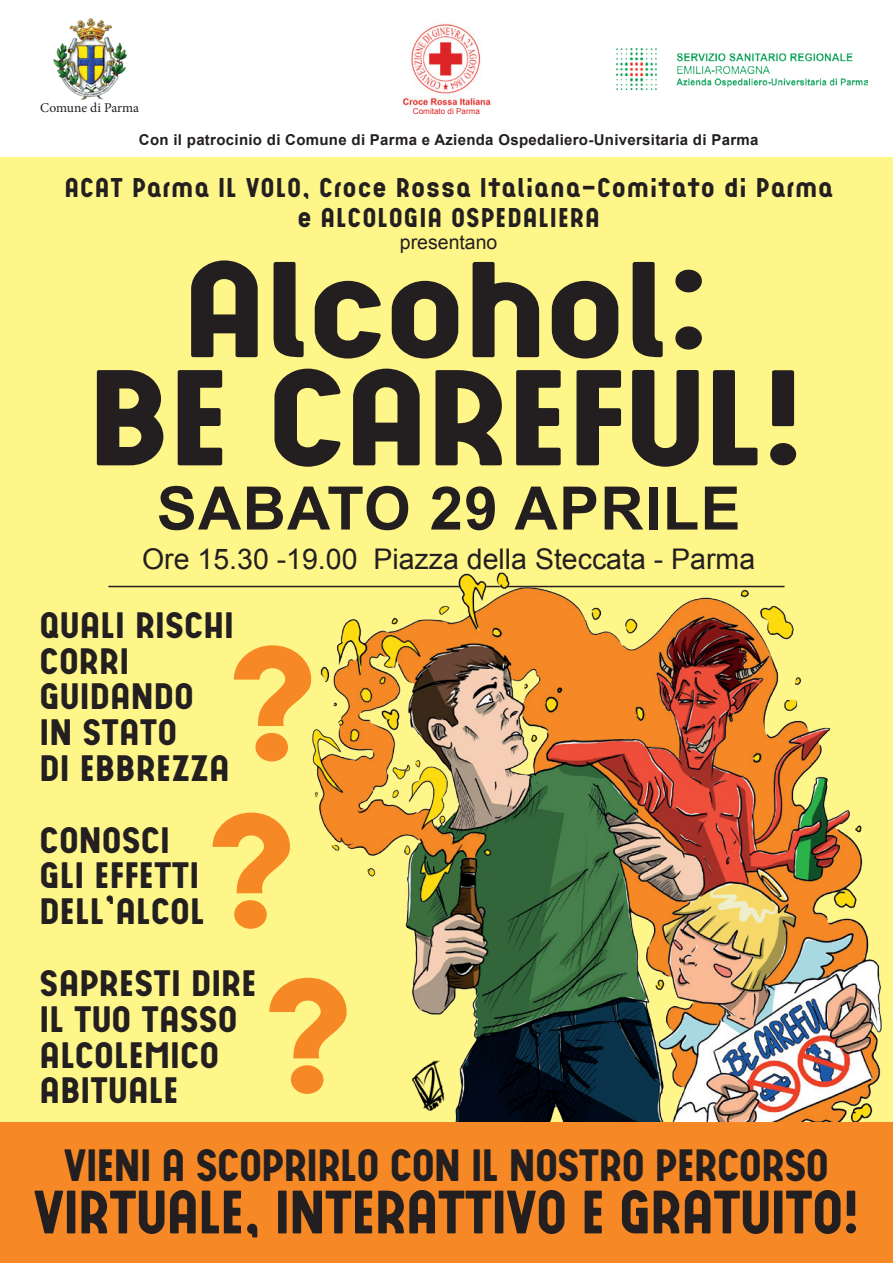
<style>
.page{position:relative;width:893px;height:1263px;background:#fff}
.page>*{position:absolute;margin:0;border:0;box-sizing:border-box;transform-origin:0 0}
.t1{font:136.05px/108.1px "GRAFIKATYPE.1";color:#231f20;text-align:center;scale:1.16 1}
.t2{font:61.05px "GRAFIKATYPE.1";color:#231f20}
.t3{font:700 60px "Arial";letter-spacing:.02em;color:#231f20}
.t4{font:45px "GRAFIKATYPE.1";color:#231f20}
.t5{font:36.6px/35.8px "GRAFIKATYPE.1";letter-spacing:.02em;color:#231f20;scale:1.05 1}
.t6{font:28.5px "Arial";color:#231f20}
.t7{font:27px/30px "GRAFIKATYPE.1";letter-spacing:.06em;color:#231f20;text-align:center}
.t8{font:19.5px "Arial";color:#231f20}
.t9{font:700 15px "Arial";letter-spacing:.02em;color:#231f20}
.t10{font:13.5px "Minion Pro";letter-spacing:-.005em;color:#231f20}
.t11{font:8.1px "Arial";color:#dd2526}
</style>
<div class="page">
<div style="left:0;top:157px;width:893px;height:1106px;background:#fff689"></div>
<hr style="left:108px;top:586px;width:676px;height:1px;background:#231f20">
<svg style="left:234px;top:645px;width:77px;height:116px"></svg>
<svg style="left:213px;top:812px;width:77px;height:117px"></svg>
<svg style="left:269px;top:978px;width:42px;height:116px"></svg>
<img style="left:617px;top:48px;width:250px;height:42px">
<img style="left:53px;top:18px;width:75px;height:82px">
<img style="left:402px;top:24px;width:90px;height:82px">
<img style="left:311px;top:572px;width:572px;height:551px">
<div style="left:0;top:1123px;width:893px;height:140px;background:#f68925"></div>
<p class="t10" style="left:40px;top:99px;width:100px">Comune di Parma</p>
<p class="t11" style="left:413px;top:106px;width:69px">Comitato di Parma</p>
<p class="t9" style="left:139px;top:130px;width:621px">Con il patrocinio di Comune di Parma e Azienda Ospedaliero-Universitaria di Parma</p>
<p class="t7" style="left:65px;top:171px;width:769px">ACAT PARMA IL VOLO, CROCE ROSSA ITALIANA-COMITATO DI PARMA<br>E ALCOLOGIA OSPEDALIERA</p>
<p class="t8" style="left:400px;top:230px;width:99px">presentano</p>
<h1 class="t1" style="left:89px;top:252px;width:618px">ALCOHOL:<br>BE CAREFUL!</h1>
<h3 class="t3" style="left:157px;top:469px;width:585px">SABATO 29 APRILE</h3>
<p class="t6" style="left:142px;top:540px;width:615px">Ore 15.30 -19.00 Piazza della Steccata - Parma</p>
<p class="t5" style="left:40px;top:606px;width:35px">QUALI</p>
<p class="t5" style="left:135px;top:606px;width:17px">RISC</p>
<p class="t5" style="left:204px;top:606px;width:26px">HI</p>
<p class="t5" style="left:40px;top:642px;width:18px">CORRI<br>GUIDA</p>
<p class="t5" style="left:131px;top:678px;width:41px">NDO</p>
<p class="t5" style="left:40px;top:713px;width:60px">IN STATO<br>DI EBBRE</p>
<p class="t5" style="left:172px;top:749px;width:53px">ZZA</p>
<p class="t5" style="left:40px;top:821px;width:76px">CONOSCI<br>GLI EFFETTI<br>DELL</p>
<p class="t5" style="left:105px;top:893px;width:28px">’ALCOL</p>
<p class="t5" style="left:40px;top:964px;width:36px">SAPRESTI</p>
<p class="t5" style="left:191px;top:964px;width:16px">DIRE</p>
<p class="t5" style="left:40px;top:1000px;width:52px">IL TUO</p>
<p class="t5" style="left:142px;top:1000px;width:19px">TASSO</p>
<p class="t5" style="left:40px;top:1036px;width:17px">ALCOLE</p>
<p class="t5" style="left:144px;top:1036px;width:41px">MICO</p>
<p class="t5" style="left:40px;top:1072px;width:18px">ABITUALE</p>
<p class="t4" style="left:64px;top:1138px;width:766px">VIENI A SCOPRIRLO CON IL NOSTRO PERCORSO</p>
<h2 class="t2" style="left:34px;top:1175px;width:827px">VIRTUALE, INTERATTIVO E GRATUITO!</h2>
</div>
